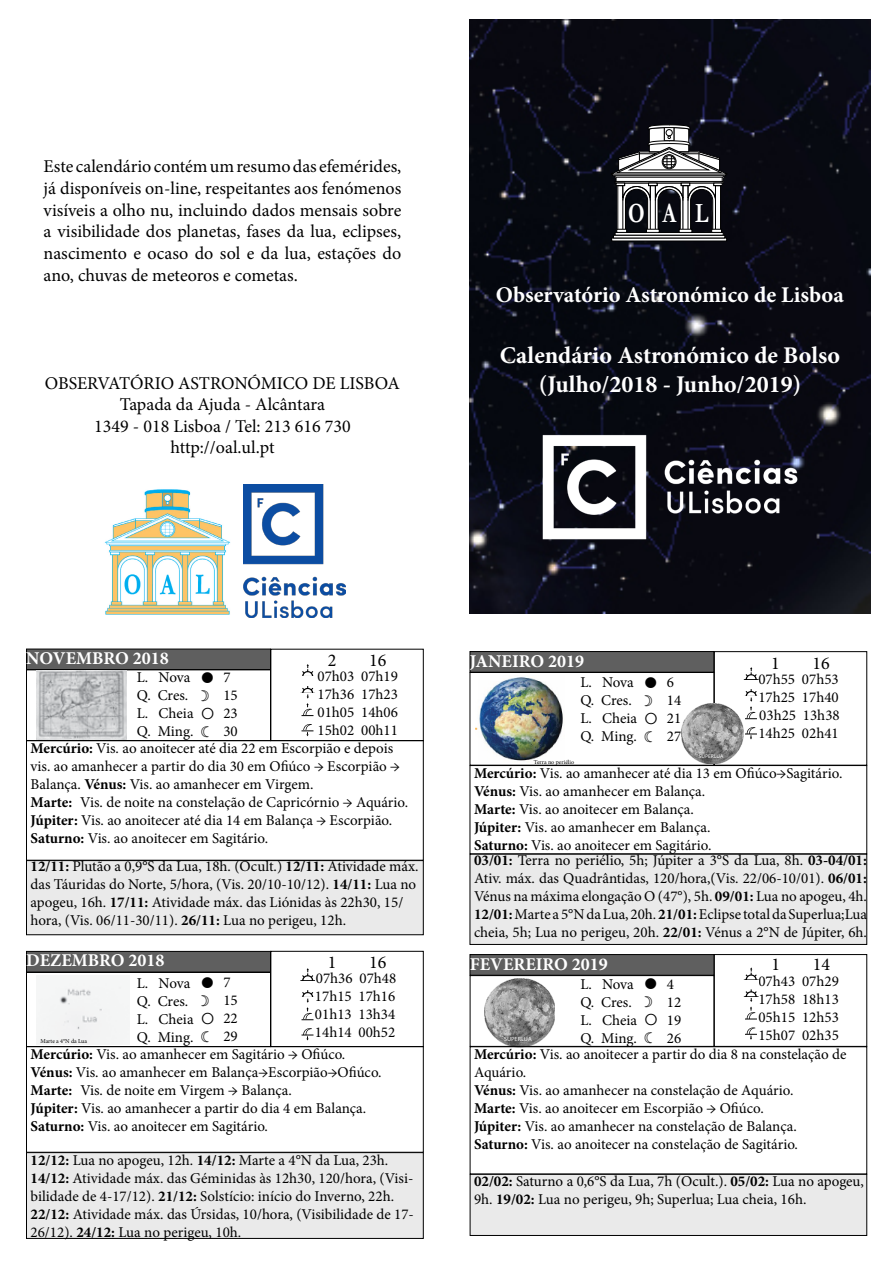
<style>
.page{position:relative;width:893px;height:1263px;background:#fff}
.page>*{position:absolute;margin:0;border:0;box-sizing:border-box;transform-origin:0 0}
.t1{font:700 28.05px "Garamond";color:#fff;scale:.75 1}
.t2{font:700 24px/28.8px "Minion Pro";color:#fff;text-align:center}
.t3{font:700 22.5px "Minion Pro";color:#fff}
.t4{font:18px/21.6px "Minion Pro";color:#000;text-align:justify}
.t5{font:700 18px "Minion Pro";color:#fff}
.t6{font:15px/18px "Minion Pro";color:#000}
.t7{font:6.45px "Calibri";color:#fff}
.t8{font:6px "Minion Pro";color:#000}
.t9{font:5.7px "Calibri";color:#fff}
.s1{font-weight:700}
</style>
<div class="page">
<img style="left:104px;top:489px;width:127px;height:126px">
<img style="left:243px;top:484px;width:103px;height:134px">
<img style="left:470px;top:19px;width:400px;height:594px">
<img style="left:509px;top:402px;width:322px;height:170px">
<div style="left:615px;top:232px;width:108px;height:3px;border:1px solid #000"></div>
<div style="left:613px;top:235px;width:112px;height:3px;border:1px solid #000"></div>
<hr style="left:616px;top:229px;width:11px;height:4px;background:#090909">
<div style="left:646px;top:229px;width:13px;height:4px;border:1px solid #000"></div>
<div style="left:679px;top:229px;width:13px;height:4px;border:1px solid #000"></div>
<div style="left:711px;top:229px;width:11px;height:4px;border:1px solid #000"></div>
<svg style="left:609px;top:124px;width:120px;height:108px"></svg>
<img style="left:485px;top:979px;width:70px;height:65px">
<div style="left:470px;top:651px;width:244px;height:21px;background:#5f5f5f;border:1px solid #000"></div>
<div style="left:714px;top:651px;width:153px;height:114px;border:1px solid #000"></div>
<div style="left:470px;top:672px;width:244px;height:93px;border:1px solid #000"></div>
<div style="left:470px;top:765px;width:397px;height:89px;border:1px solid #000"></div>
<div style="left:470px;top:854px;width:397px;height:91px;background:#eaeaea;border:1px solid #000"></div>
<div style="left:714px;top:954px;width:153px;height:92px;border:1px solid #000"></div>
<div style="left:470px;top:954px;width:244px;height:21px;background:#5f5f5f;border:1px solid #000"></div>
<div style="left:470px;top:975px;width:244px;height:71px;border:1px solid #000"></div>
<div style="left:470px;top:1046px;width:397px;height:128px;border:1px solid #000"></div>
<div style="left:470px;top:1174px;width:397px;height:61px;background:#eaeaea;border:1px solid #000"></div>
<svg style="left:744px;top:667px;width:14px;height:73px"></svg>
<svg style="left:744px;top:967px;width:14px;height:73px"></svg>
<img style="left:476px;top:677px;width:87px;height:84px">
<img style="left:682px;top:703px;width:62px;height:61px">
<svg style="left:300px;top:664px;width:15px;height:73px"></svg>
<div style="left:26px;top:649px;width:245px;height:21px;background:#5f5f5f;border:1px solid #000"></div>
<div style="left:26px;top:669px;width:245px;height:72px;border:1px solid #000"></div>
<div style="left:26px;top:740px;width:397px;height:120px;border:1px solid #000"></div>
<div style="left:26px;top:860px;width:397px;height:75px;background:#eaeaea;border:1px solid #000"></div>
<div style="left:26px;top:951px;width:245px;height:21px;background:#5f5f5f;border:1px solid #000"></div>
<div style="left:271px;top:951px;width:152px;height:96px;border:1px solid #000"></div>
<div style="left:26px;top:972px;width:245px;height:75px;border:1px solid #000"></div>
<div style="left:26px;top:1046px;width:397px;height:106px;border:1px solid #000"></div>
<div style="left:26px;top:1152px;width:397px;height:86px;background:#eaeaea;border:1px solid #000"></div>
<svg style="left:300px;top:968px;width:15px;height:73px"></svg>
<img style="left:36px;top:670px;width:91px;height:69px">
<div style="left:36px;top:983px;width:94px;height:62px;background:#f4f5f5"></div>
<p class="t4" style="left:44px;top:156px;width:359px">Este calendário contém um resumo das efemérides, já disponíveis on-line, respeitantes aos fenómenos visíveis a olho nu, incluindo dados mensais sobre a visibilidade dos planetas, fases da lua, eclipses, nascimento e ocaso do sol e da lua, estações do ano, chuvas de meteoros e cometas.</p>
<h1 class="t1" style="left:628px;top:194px;width:108px">OAL</h1>
<h3 class="t3" style="left:496px;top:279px;width:350px">Observatório Astronómico de Lisboa</h3>
<h2 class="t2" style="left:500px;top:341px;width:342px">Calendário Astronómico de Bolso (Julho/2018 - Junho/2019)</h2>
<p class="t4" style="left:45px;top:372px;width:357px;text-align:center">OBSERVATÓRIO ASTRONÓMICO DE LISBOA<br>Tapada da Ajuda - Alcântara<br>1349 - 018 Lisboa / Tel: 213 616 730 http://oal.ul.pt</p>
<h2 class="t2" style="left:645px;top:369px;width:13px">7</h2>
<h2 class="t2" style="left:781px;top:369px;width:13px">8</h2>
<p class="t5" style="left:26px;top:646px;width:144px">NOVEMBRO 2018</p>
<p class="t4" style="left:328px;top:650px;width:10px">2</p>
<p class="t4" style="left:369px;top:650px;width:19px">16</p>
<p class="t6" style="left:318px;top:667px;width:82px">07h03 07h19</p>
<p class="t6" style="left:318px;top:685px;width:82px">17h36 17h23</p>
<p class="t6" style="left:318px;top:703px;width:82px">01h05 14h06</p>
<p class="t6" style="left:318px;top:721px;width:82px">15h02 00h11</p>
<p class="t6" style="left:31px;top:739px;width:364px"><span class="s1">Mercúrio:</span> Vis. ao anoitecer até dia 22 em Escorpião e depois</p>
<p class="t6" style="left:31px;top:757px;width:371px">vis. ao amanhecer a partir do dia 30 em Ofiúco → Escorpião →</p>
<p class="t6" style="left:31px;top:775px;width:284px">Balança. <span class="s1">Vénus:</span> Vis. ao amanhecer em Virgem.</p>
<p class="t6" style="left:31px;top:793px;width:379px"><span class="s1">Marte:</span> Vis. de noite na constelação de Capricórnio → Aquário.</p>
<p class="t6" style="left:31px;top:811px;width:363px"><span class="s1">Júpiter:</span> Vis. ao anoitecer até dia 14 em Balança → Escorpião.</p>
<p class="t6" style="left:31px;top:829px;width:239px"><span class="s1">Saturno:</span> Vis. ao anoitecer em Sagitário.</p>
<p class="t6" style="left:31px;top:857px;width:389px"><span class="s1">12/11:</span> Plutão a 0,9°S da Lua, 18h. (Ocult.) <span class="s1">12/11:</span> Atividade máx. das Táuridas do Norte, 5/hora, (Vis. 20/10-10/12). <span class="s1">14/11:</span> Lua no apogeu, 16h. <span class="s1">17/11:</span> Atividade máx. das Liónidas às 22h30, 15/ hora, (Vis. 06/11-30/11). <span class="s1">26/11:</span> Lua no perigeu, 12h.</p>
<p class="t6" style="left:137px;top:668px;width:58px">L. Nova<br>Q. Cres.<br>L. Cheia<br>Q. Ming.</p>
<p class="t6" style="left:223px;top:668px;width:16px">7<br>15<br>23<br>30</p>
<p class="t5" style="left:26px;top:948px;width:140px">DEZEMBRO 2018</p>
<p class="t4" style="left:328px;top:952px;width:10px">1</p>
<p class="t4" style="left:369px;top:952px;width:19px">16</p>
<p class="t6" style="left:315px;top:970px;width:83px;text-align:justify">07h36 07h48<br>17h15 17h16<br>01h13 13h34<br>14h14 00h52</p>
<p class="t6" style="left:31px;top:1045px;width:353px"><span class="s1">Mercúrio:</span> Vis. ao amanhecer em Sagitário → Ofiúco.<br><span class="s1">Vénus:</span> Vis. ao amanhecer em Balança→Escorpião→Ofiúco.<br><span class="s1">Marte:</span> Vis. de noite em Virgem → Balança.<br><span class="s1">Júpiter:</span> Vis. ao amanhecer a partir do dia 4 em Balança.<br><span class="s1">Saturno:</span> Vis. ao anoitecer em Sagitário.</p>
<p class="t6" style="left:31px;top:1151px;width:385px"><span class="s1">12/12:</span> Lua no apogeu, 12h. <span class="s1">14/12:</span> Marte a 4°N da Lua, 23h.<br><span class="s1">14/12:</span> Atividade máx. das Géminidas às 12h30, 120/hora, (Visi&shy;bilidade de 4-17/12). <span class="s1">21/12:</span> Solstício: início do Inverno, 22h.<br><span class="s1">22/12:</span> Atividade máx. das Úrsidas, 10/hora, (Visibilidade de 17- 26/12). <span class="s1">24/12:</span> Lua no perigeu, 10h.</p>
<p class="t6" style="left:137px;top:974px;width:58px">L. Nova<br>Q. Cres.<br>L. Cheia<br>Q. Ming.</p>
<p class="t6" style="left:223px;top:973px;width:16px">7<br>15<br>22</p>
<p class="t8" style="left:40px;top:1037px;width:48px">Marte a 4°N da Lua</p>
<p class="t6" style="left:223px;top:1027px;width:16px">29</p>
<p class="t5" style="left:470px;top:649px;width:116px">JANEIRO 2019</p>
<p class="t4" style="left:771px;top:652px;width:10px">1</p>
<p class="t4" style="left:813px;top:652px;width:19px">16</p>
<p class="t6" style="left:758px;top:670px;width:83px;text-align:justify">07h55 07h53<br>17h25 17h40<br>03h25 13h38<br>14h25 02h41</p>
<p class="t6" style="left:474px;top:764px;width:370px"><span class="s1">Mercúrio:</span> Vis. ao amanhecer até dia 13 em Ofiúco→Sagitário.<br><span class="s1">Vénus:</span> Vis. ao amanhecer em Balança.<br><span class="s1">Marte:</span> Vis. ao anoitecer em Balança.<br><span class="s1">Júpiter:</span> Vis. ao amanhecer em Balança.<br><span class="s1">Saturno:</span> Vis. ao anoitecer em Sagitário.</p>
<p class="t6" style="left:474px;top:851px;width:394px;text-align:justify"><span class="s1">03/01:</span> Terra no periélio, 5h; Júpiter a 3°S da Lua, 8h. <span class="s1">03-04/01:<br></span>Ativ. máx. das Quadrântidas, 120/hora,(Vis. 22/06-10/01). <span class="s1">06/01:<br></span>Vénus na máxima elongação O (47°), 5h. <span class="s1">09/01:</span> Lua no apogeu, 4h.<br><span class="s1">12/01:</span> Marte a 5°N da Lua, 20h. <span class="s1">21/01:</span> Eclipse total da Superlua;Lua cheia, 5h; Lua no perigeu, 20h. <span class="s1">22/01:</span> Vénus a 2°N de Júpiter, 6h.</p>
<p class="t6" style="left:580px;top:673px;width:58px">L. Nova<br>Q. Cres.<br>L. Cheia<br>Q. Ming.</p>
<p class="t6" style="left:667px;top:673px;width:16px">6<br>14<br>21<br>27</p>
<p class="t9" style="left:699px;top:752px;width:26px">SUPERLUA</p>
<p class="t8" style="left:534px;top:758px;width:42px">Terra no periélio</p>
<p class="t5" style="left:470px;top:951px;width:140px">FEVEREIRO 2019</p>
<p class="t4" style="left:771px;top:953px;width:10px">1</p>
<p class="t4" style="left:813px;top:953px;width:19px">14</p>
<p class="t6" style="left:758px;top:973px;width:82px;text-align:justify">07h43 07h29<br>17h58 18h13<br>05h15 12h53<br>15h07 02h35</p>
<p class="t6" style="left:580px;top:975px;width:58px">L. Nova<br>Q. Cres.<br>L. Cheia<br>Q. Ming.</p>
<p class="t6" style="left:667px;top:975px;width:16px">4<br>12<br>19<br>26</p>
<p class="t7" style="left:504px;top:1034px;width:29px">SUPERLUA</p>
<p class="t6" style="left:474px;top:1045px;width:374px"><span class="s1">Mercúrio:</span> Vis. ao anoitecer a partir do dia 8 na constelação de Aquário.<br><span class="s1">Vénus:</span> Vis. ao amanhecer na constelação de Aquário.<br><span class="s1">Marte:</span> Vis. ao anoitecer em Escorpião → Ofiúco.<br><span class="s1">Júpiter:</span> Vis. ao amanhecer na constelação de Balança.<br><span class="s1">Saturno:</span> Vis. ao anoitecer na constelação de Sagitário.</p>
<p class="t6" style="left:474px;top:1172px;width:391px"><span class="s1">02/02:</span> Saturno a 0,6°S da Lua, 7h (Ocult.). <span class="s1">05/02:</span> Lua no apogeu,<br>9h. <span class="s1">19/02:</span> Lua no perigeu, 9h; Superlua; Lua cheia, 16h.</p>
</div>
